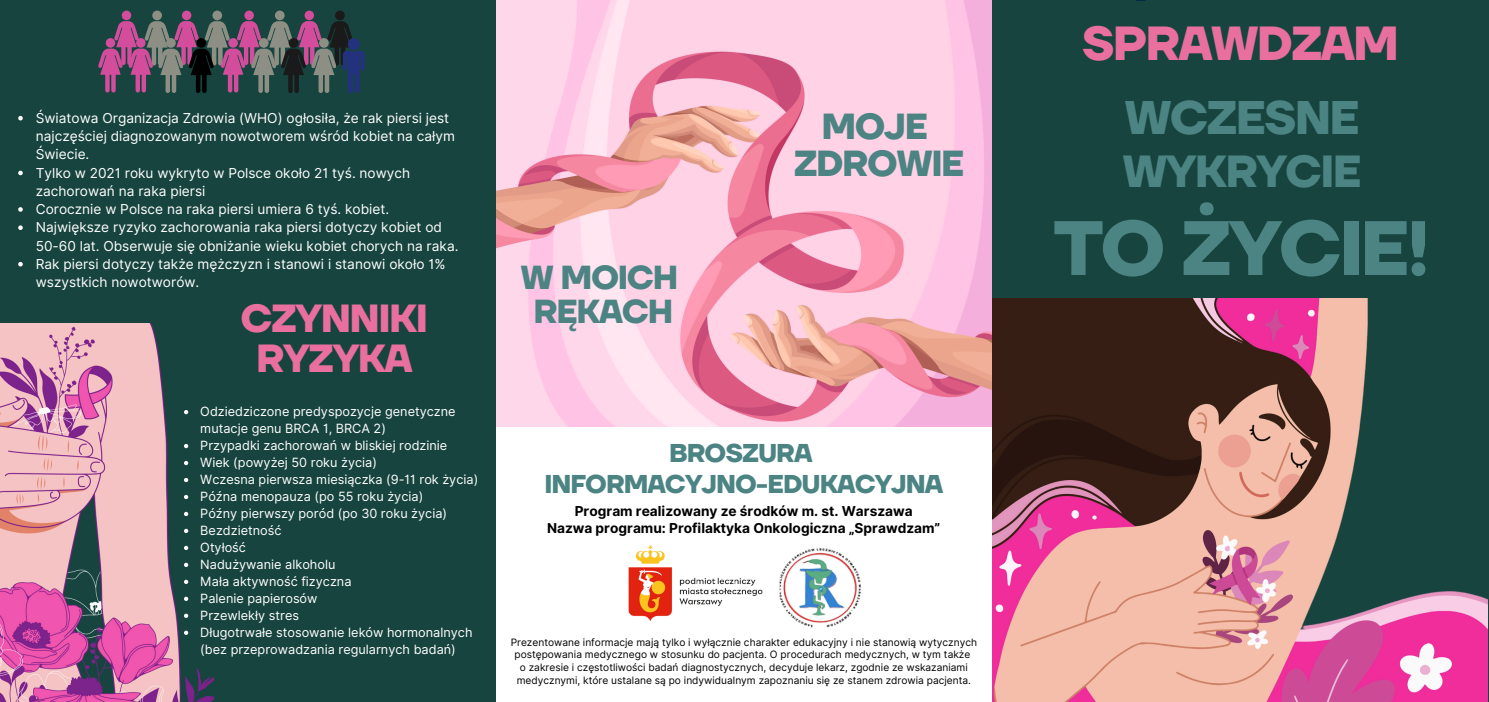
<style>
.page{position:relative;width:1489px;height:702px;background:#fff}
.page>*{position:absolute;margin:0;border:0;box-sizing:border-box;transform-origin:0 0}
.t1{font:700 77px "TT Firs Neue";letter-spacing:-.04em;color:#4c8484}
.t2{font:700 47.5px "TT Firs Neue";letter-spacing:-.04em;color:#e86f9e}
.t3{font:700 47px "TT Firs Neue";letter-spacing:-.04em;color:#4c8484}
.t4{font:700 44.75px "TT Firs Neue";letter-spacing:-.04em;color:#4c8484}
.t5{font:700 39px/39.8px "TT Firs Neue";letter-spacing:-.04em;color:#e86f9e;text-align:center}
.t6{font:700 36px "TT Firs Neue";letter-spacing:-.04em;color:#4c8484}
.t7{font:700 33.25px/33.8px "TT Firs Neue";letter-spacing:-.04em;color:#4c8484;text-align:center}
.t8{font:700 25.75px/30.8px "TT Firs Neue";letter-spacing:-.04em;color:#4c8484;text-align:center}
.t9{font:13.75px/18.2px "Inter";color:#fff}
.t10{font:700 13.75px/17px "Inter";color:#000;text-align:center}
.t11{font:12.75px/17px "Inter";color:#fff}
.t12{font:10.25px/12.8px "Inter";color:#000;text-align:center}
</style>
<div class="page">
<div style="left:0;top:0;width:1489px;height:701px;background:#17443f"></div>
<div style="left:496px;top:1px;width:496px;height:700px;background:#fff"></div>
<img style="left:0;top:323px;width:214px;height:378px">
<div style="left:122px;top:11px;width:9px;height:9px;background:#d34d9c;border-radius:50%"></div>
<div style="left:152px;top:11px;width:10px;height:9px;background:#8d8f84;border-radius:50%"></div>
<div style="left:182px;top:11px;width:9px;height:9px;background:#d34d9c;border-radius:50%"></div>
<div style="left:212px;top:11px;width:10px;height:9px;background:#8d8f84;border-radius:50%"></div>
<div style="left:244px;top:11px;width:10px;height:9px;background:#d34d9c;border-radius:50%"></div>
<div style="left:275px;top:11px;width:10px;height:9px;background:#8d8f84;border-radius:50%"></div>
<div style="left:305px;top:11px;width:9px;height:9px;background:#d34d9c;border-radius:50%"></div>
<div style="left:335px;top:11px;width:10px;height:9px;background:#1a1a1a;border-radius:50%"></div>
<svg style="left:98px;top:21px;width:267px;height:71px"></svg>
<img style="left:992px;top:298px;width:495px;height:403px">
<img style="left:497px;top:1px;width:495px;height:425px">
<svg style="left:18px;top:116px;width:5px;height:4px"></svg>
<svg style="left:18px;top:170px;width:5px;height:5px"></svg>
<svg style="left:18px;top:207px;width:5px;height:5px"></svg>
<svg style="left:18px;top:225px;width:5px;height:5px"></svg>
<svg style="left:18px;top:262px;width:5px;height:4px"></svg>
<svg style="left:184px;top:410px;width:4px;height:4px"></svg>
<svg style="left:184px;top:443px;width:4px;height:5px"></svg>
<svg style="left:184px;top:460px;width:4px;height:5px"></svg>
<svg style="left:184px;top:477px;width:4px;height:5px"></svg>
<svg style="left:184px;top:494px;width:4px;height:5px"></svg>
<svg style="left:184px;top:511px;width:4px;height:5px"></svg>
<svg style="left:184px;top:528px;width:4px;height:4px"></svg>
<svg style="left:184px;top:545px;width:4px;height:4px"></svg>
<svg style="left:184px;top:562px;width:4px;height:4px"></svg>
<svg style="left:184px;top:579px;width:4px;height:4px"></svg>
<svg style="left:184px;top:596px;width:4px;height:4px"></svg>
<svg style="left:184px;top:613px;width:4px;height:4px"></svg>
<svg style="left:184px;top:630px;width:4px;height:4px"></svg>
<img style="left:628px;top:545px;width:135px;height:77px">
<img style="left:779px;top:548px;width:82px;height:80px">
<p class="t9" style="left:36px;top:109px;width:421px">Światowa Organizacja Zdrowia (WHO) ogłosiła, że rak piersi jest najczęściej diagnozowanym nowotworem wśród kobiet na całym<br>Świecie.</p>
<p class="t9" style="left:36px;top:163px;width:376px">Tylko w 2021 roku wykryto w Polsce około 21 tyś. nowych zachorowań na raka piersi</p>
<p class="t9" style="left:36px;top:200px;width:355px">Corocznie w Polsce na raka piersi umiera 6 tyś. kobiet.</p>
<p class="t9" style="left:36px;top:218px;width:424px">Największe ryzyko zachorowania raka piersi dotyczy kobiet od<br>50-60 lat. Obserwuje się obniżanie wieku kobiet chorych na raka.</p>
<p class="t9" style="left:36px;top:254px;width:411px">Rak piersi dotyczy także mężczyzn i stanowi i stanowi około 1% wszystkich nowotworów.</p>
<p class="t5" style="left:240px;top:300px;width:189px">CZYNNIKI<br>RYZYKA</p>
<p class="t11" style="left:200px;top:403px;width:257px">Odziedziczone predyspozycje genetyczne mutacje genu BRCA 1, BRCA 2)</p>
<p class="t11" style="left:200px;top:437px;width:249px">Przypadki zachorowań w bliskiej rodzinie</p>
<p class="t11" style="left:200px;top:454px;width:178px">Wiek (powyżej 50 roku życia)</p>
<p class="t11" style="left:200px;top:471px;width:279px">Wczesna pierwsza miesiączka (9-11 rok życia)</p>
<p class="t11" style="left:200px;top:488px;width:224px">Późna menopauza (po 55 roku życia)</p>
<p class="t11" style="left:200px;top:505px;width:248px">Późny pierwszy poród (po 30 roku życia)</p>
<p class="t11" style="left:200px;top:521px;width:83px">Bezdzietność</p>
<p class="t11" style="left:200px;top:538px;width:47px">Otyłość</p>
<p class="t11" style="left:200px;top:555px;width:137px">Nadużywanie alkoholu</p>
<p class="t11" style="left:200px;top:572px;width:153px">Mała aktywność fizyczna</p>
<h3 class="t11" style="left:200px;top:589px;width:119px">Palenie papierosów</h3>
<p class="t11" style="left:200px;top:606px;width:100px">Przewlekły stres</p>
<p class="t11" style="left:200px;top:623px;width:274px">Długotrwałe stosowanie leków hormonalnych (bez przeprowadzania regularnych badań)</p>
<p class="t6" style="left:821px;top:105px;width:108px">MOJE</p>
<p class="t7" style="left:520px;top:262px;width:160px">W MOICH<br>RĘKACH</p>
<p class="t6" style="left:794px;top:142px;width:172px">ZDROWIE</p>
<p class="t8" style="left:544px;top:439px;width:400px">BROSZURA<br>INFORMACYJNO-EDUKACYJNA</p>
<h4 class="t10" style="left:547px;top:502px;width:395px">Program realizowany ze środków m. st. Warszawa<br>Nazwa programu: Profilaktyka Onkologiczna „Sprawdzam”</h4>
<h3 class="t12" style="left:511px;top:635px;width:468px">Prezentowane informacje mają tylko i wyłącznie charakter edukacyjny i nie stanowią wytycznych postępowania medycznego w stosunku do pacjenta. O procedurach medycznych, w tym także</h3>
<p class="t12" style="left:517px;top:660px;width:456px">o zakresie i częstotliwości badań diagnostycznych, decyduje lekarz, zgodnie ze wskazaniami medycznymi, które ustalane są po indywidualnym zapoznaniu się ze stanem zdrowia pacjenta.</p>
<h6 class="t2" style="left:1082px;top:15px;width:319px">SPRAWDZAM</h6>
<p class="t3" style="left:1124px;top:89px;width:237px">WCZESNE</p>
<p class="t4" style="left:1122px;top:144px;width:241px">WYKRYCIE</p>
<p class="t1" style="left:1053px;top:202px;width:378px">TO ŻYCIE!</p>
</div>
